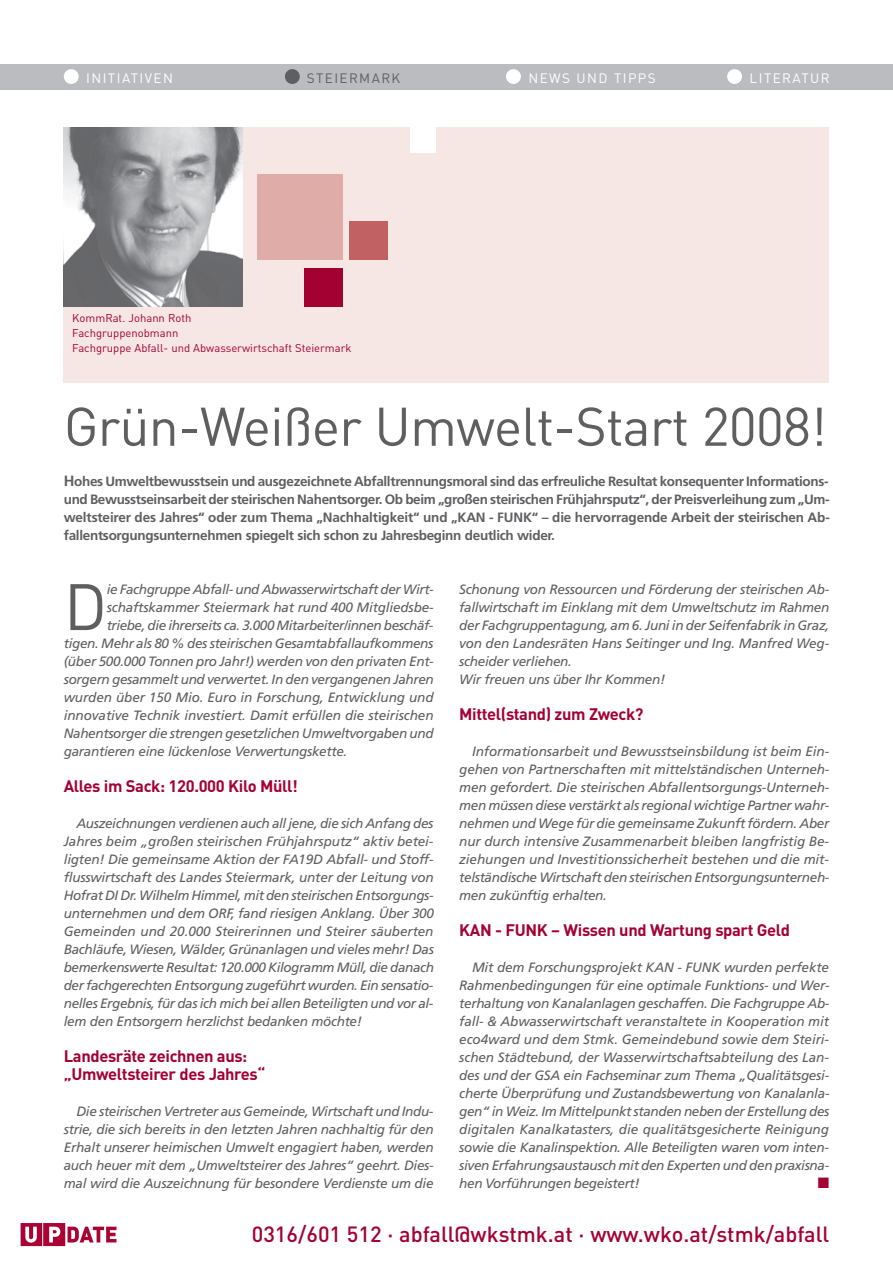
<style>
.page{position:relative;width:893px;height:1263px;background:#fff}
.page>*{position:absolute;margin:0;border:0;box-sizing:border-box;transform-origin:0 0}
.t1{font:64.5px "DIN";color:#5f5f62}
.t2{font:53.55px "DIN";letter-spacing:-.015em;color:#5f5f62}
.t3{font:500 21.75px "DIN";color:#a40133}
.t4{font:700 16.5px/18px "DIN";letter-spacing:-.02em;color:#a40133}
.t5{font:15px "Zapf Dingbats";color:#a40133}
.t6{font:italic 13.5px/18px "Frutiger";letter-spacing:-.02em;color:#5f5f62;text-align:justify}
.t7{font:700 13.5px/18px "Frutiger";letter-spacing:-.02em;color:#5f5f62;text-align:justify}
.t8{font:13.5px "DIN";letter-spacing:.105em;color:#fff}
.t9{font:13.5px "DIN";letter-spacing:.105em;color:#5f5f62}
.t10{font:11.25px/15px "DIN";color:#a40133}
.s1{font-size:14.85px}
</style>
<div class="page">
<div style="left:64px;top:128px;width:765px;height:255px;background:#f6e6e4"></div>
<img style="left:64px;top:128px;width:178px;height:178px">
<div style="left:257px;top:174px;width:85px;height:85px;background:#e0aca8"></div>
<div style="left:350px;top:221px;width:38px;height:38px;background:#c16164"></div>
<div style="left:410px;top:128px;width:26px;height:25px;background:#fff"></div>
<div style="left:304px;top:268px;width:38px;height:38px;background:#a40133"></div>
<div style="left:0;top:64px;width:893px;height:25px;background:#bbbcbf"></div>
<div style="left:64px;top:69px;width:15px;height:15px;background:#fff;border-radius:50%"></div>
<div style="left:285px;top:69px;width:15px;height:15px;background:#5f5f62;border-radius:50%"></div>
<div style="left:506px;top:69px;width:15px;height:15px;background:#fff;border-radius:50%"></div>
<div style="left:727px;top:69px;width:15px;height:15px;background:#fff;border-radius:50%"></div>
<img style="left:20px;top:1223px;width:97px;height:24px">
<p class="t8" style="left:86px;top:70px;width:88px">INITIATIVEN</p>
<p class="t9" style="left:307px;top:70px;width:95px">STEIERMARK</p>
<p class="t8" style="left:528px;top:70px;width:129px">NEWS UND TIPPS</p>
<p class="t8" style="left:750px;top:70px;width:82px">LITERATUR</p>
<p class="t10" style="left:72px;top:311px;width:281px">KommRat. Johann Roth<br>Fachgruppenobmann<br>Fachgruppe Abfall- und Abwasserwirtschaft Steiermark</p>
<h2 class="t2" style="left:64px;top:396px;width:765px">Grün-Weißer Umwelt-Start 2008!</h2>
<p class="t7" style="left:64px;top:473px;width:767px"><span class="s1">H</span>ohes Umweltbewusstsein und ausgezeichnete Abfalltrennungsmoral sind das erfreuliche Resultat konsequenter Informations&shy;und Bewusstseinsarbeit der steirischen Nahentsorger. Ob beim „großen steirischen Frühjahrsputz“, der Preisverleihung zum „Um&shy;weltsteirer des Jahres“ oder zum Thema „Nachhaltigkeit“ und „KAN - FUNK“ – die hervorragende Arbeit der steirischen Ab&shy;fallentsorgungsunternehmen spiegelt sich schon zu Jahresbeginn deutlich wider.</p>
<h1 class="t1" style="left:64px;top:570px;width:45px">D</h1>
<p class="t6" style="left:107px;top:581px;width:328px">ie Fachgruppe Abfall- und Abwasserwirtschaft der Wirt-</p>
<p class="t6" style="left:107px;top:599px;width:328px">schaftskammer Steiermark hat rund 400 Mitgliedsbe-</p>
<p class="t6" style="left:107px;top:617px;width:328px">triebe, die ihrerseits ca. 3.000 Mitarbeiter/innen beschäf-</p>
<p class="t6" style="left:64px;top:635px;width:371px">tigen. Mehr als 80 % des steirischen Gesamtabfallaufkommens</p>
<p class="t6" style="left:64px;top:653px;width:371px">(über 500.000 Tonnen pro Jahr!) werden von den privaten Ent-</p>
<p class="t6" style="left:64px;top:671px;width:372px">sorgern gesammelt und verwertet. In den vergangenen Jahren</p>
<p class="t6" style="left:64px;top:689px;width:371px">wurden über 150 Mio. Euro in Forschung, Entwicklung und</p>
<p class="t6" style="left:64px;top:707px;width:371px">innovative Technik investiert. Damit erfüllen die steirischen</p>
<p class="t6" style="left:64px;top:725px;width:371px">Nahentsorger die strengen gesetzlichen Umweltvorgaben und</p>
<p class="t6" style="left:64px;top:743px;width:285px">garantieren eine lückenlose Verwertungskette.</p>
<p class="t4" style="left:64px;top:777px;width:236px">Alles im Sack: 120.000 Kilo Müll!</p>
<p class="t6" style="left:64px;top:815px;width:372px;text-indent:13px">Auszeichnungen verdienen auch all jene, die sich Anfang des Jahres beim „großen steirischen Frühjahrsputz“ aktiv betei&shy;ligten! Die gemeinsame Aktion der FA19D Abfall- und Stoff&shy;flusswirtschaft des Landes Steiermark, unter der Leitung von Hofrat DI Dr. Wilhelm Himmel, mit den steirischen Entsorgungs&shy;unternehmen und dem ORF, fand riesigen Anklang. Über 300<br>Gemeinden und 20.000 Steirerinnen und Steirer säuberten Bachläufe, Wiesen, Wälder, Grünanlagen und vieles mehr! Das bemerkenswerte Resultat: 120.000 Kilogramm Müll, die danach der fachgerechten Entsorgung zugeführt wurden. Ein sensatio&shy;nelles Ergebnis, für das ich mich bei allen Beteiligten und vor al&shy;lem den Entsorgern herzlichst bedanken möchte!</p>
<p class="t4" style="left:64px;top:1047px;width:203px">Landesräte zeichnen aus: „Umweltsteirer des Jahres“</p>
<p class="t6" style="left:64px;top:1103px;width:371px;text-indent:13px">Die steirischen Vertreter aus Gemeinde, Wirtschaft und Indu&shy;strie, die sich bereits in den letzten Jahren nachhaltig für den Erhalt unserer heimischen Umwelt engagiert haben, werden auch heuer mit dem „Umweltsteirer des Jahres“ geehrt. Dies&shy;mal wird die Auszeichnung für besondere Verdienste um die</p>
<p class="t6" style="left:459px;top:581px;width:372px;text-align:left">Schonung von Ressourcen und Förderung der steirischen Ab&shy;fallwirtschaft im Einklang mit dem Umweltschutz im Rahmen der Fachgruppentagung, am 6. Juni in der Seifenfabrik in Graz, von den Landesräten Hans Seitinger und Ing. Manfred Weg&shy;scheider verliehen.<br>Wir freuen uns über Ihr Kommen!</p>
<p class="t4" style="left:459px;top:705px;width:186px">Mittel(stand) zum Zweck?</p>
<p class="t6" style="left:459px;top:743px;width:372px;text-indent:13px">Informationsarbeit und Bewusstseinsbildung ist beim Ein&shy;gehen von Partnerschaften mit mittelständischen Unterneh&shy;men gefordert. Die steirischen Abfallentsorgungs-Unterneh&shy;men müssen diese verstärkt als regional wichtige Partner wahr&shy;nehmen und Wege für die gemeinsame Zukunft fördern. Aber nur durch intensive Zusammenarbeit bleiben langfristig Be&shy;ziehungen und Investitionssicherheit bestehen und die mit&shy;telständische Wirtschaft den steirischen Entsorgungsunterneh&shy;men zukünftig erhalten.</p>
<p class="t4" style="left:459px;top:921px;width:332px">KAN - FUNK – Wissen und Wartung spart Geld</p>
<p class="t6" style="left:459px;top:959px;width:372px;text-indent:13px">Mit dem Forschungsprojekt KAN - FUNK wurden perfekte Rahmenbedingungen für eine optimale Funktions- und Wer&shy;terhaltung von Kanalanlagen geschaffen. Die Fachgruppe Ab&shy;fall- &amp; Abwasserwirtschaft veranstaltete in Kooperation mit eco4ward und dem Stmk. Gemeindebund sowie dem Steiri&shy;schen Städtebund, der Wasserwirtschaftsabteilung des Lan&shy;des und der GSA ein Fachseminar zum Thema „Qualitätsgesi&shy;cherte Überprüfung und Zustandsbewertung von Kanalanla&shy;gen“ in Weiz. Im Mittelpunkt standen neben der Erstellung des digitalen Kanalkatasters, die qualitätsgesicherte Reinigung sowie die Kanalinspektion. Alle Beteiligten waren vom inten&shy;siven Erfahrungsaustausch mit den Experten und den praxisna&shy;hen Vorführungen begeistert!</p>
<p class="t5" style="left:818px;top:1174px;width:13px">■</p>
<h3 class="t3" style="left:252px;top:1221px;width:579px">0316/601 512 · abfall@wkstmk.at · www.wko.at/stmk/abfall</h3>
</div>
